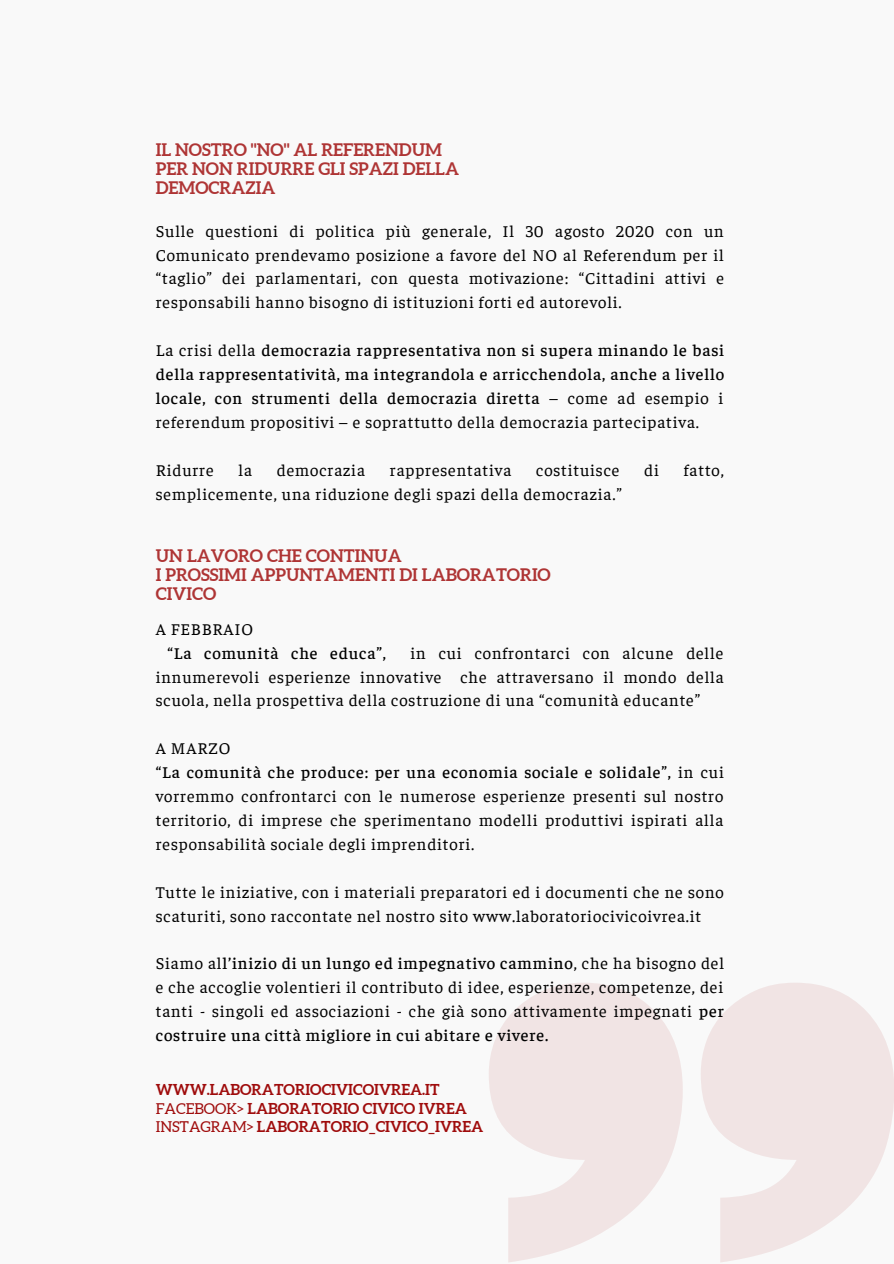
<style>
.page{position:relative;width:894px;height:1264px;background:#fff}
.page>*{position:absolute;margin:0;border:0;box-sizing:border-box;transform-origin:0 0}
.t1{font:700 17.25px/19.2px "Aleo";color:#9f0c0c}
.t2{font:16.65px/23.9px "Faustina";letter-spacing:.05em;color:#000;text-align:justify}
.t3{font:500 16.65px/23.9px "Faustina";letter-spacing:.05em;color:#000;text-align:justify}
.t4{font:700 15px "Aleo";color:#9f0c0c}
.s1{font-weight:400}
.s2{font-weight:500}
</style>
<div class="page">
<div style="left:0;top:0;width:893px;height:1263px;background:#f9f9f9"></div>
<svg style="left:489px;top:983px;width:404px;height:279px;fill:#f1e4e4"></svg>
<p class="t1" style="left:156px;top:140px;width:305px">IL NOSTRO "NO" AL REFERENDUM<br>PER NON RIDURRE GLI SPAZI DELLA<br>DEMOCRAZIA</p>
<p class="t2" style="left:156px;top:218px;width:569px">Sulle questioni di politica più generale, Il 30 agosto 2020 con un Comunicato prendevamo posizione a favore del NO al Referendum per il “taglio” dei parlamentari, con questa motivazione: “Cittadini attivi e responsabili hanno bisogno di istituzioni forti ed autorevoli.</p>
<p class="t3" style="left:156px;top:337px;width:570px"><span class="s1">La crisi della</span> democrazia rappresentativa non si supera minando le basi della rappresentatività, ma integrandola e arricchendola, anche a livello locale, con strumenti della democrazia diretta <span class="s1">– come ad esempio i referendum propositivi – e soprattutto della democrazia partecipativa.</span></p>
<p class="t2" style="left:156px;top:457px;width:59px">Ridurre</p>
<p class="t2" style="left:238px;top:457px;width:15px">la</p>
<p class="t2" style="left:277px;top:457px;width:90px">democrazia</p>
<p class="t2" style="left:390px;top:457px;width:123px">rappresentativa</p>
<p class="t2" style="left:536px;top:457px;width:85px">costituisce</p>
<p class="t2" style="left:644px;top:457px;width:16px">di</p>
<p class="t2" style="left:683px;top:457px;width:41px">fatto,</p>
<p class="t2" style="left:156px;top:481px;width:467px">semplicemente, una riduzione degli spazi della democrazia.”</p>
<p class="t1" style="left:156px;top:545px;width:396px">UN LAVORO CHE CONTINUA<br>I PROSSIMI APPUNTAMENTI DI LABORATORIO<br>CIVICO</p>
<p class="t2" style="left:156px;top:616px;width:99px">A FEBBRAIO</p>
<p class="t3" style="left:167px;top:639px;width:220px">“La comunità che educa”,</p>
<p class="t2" style="left:156px;top:639px;width:569px;text-indent:254px">in cui confrontarci con alcune delle innumerevoli esperienze innovative che attraversano il mondo della scuola, nella prospettiva della costruzione di una “comunità educante”</p>
<p class="t2" style="left:156px;top:735px;width:76px">A MARZO</p>
<p class="t2" style="left:156px;top:759px;width:569px"><span class="s2">“La comunità che produce: per una economia sociale e solidale”,</span> in cui vorremmo confrontarci con le numerose esperienze presenti sul nostro territorio, di imprese che sperimentano modelli produttivi ispirati alla responsabilità sociale degli imprenditori.</p>
<p class="t2" style="left:156px;top:878px;width:569px">Tutte le iniziative, con i materiali preparatori ed i documenti che ne sono scaturiti, sono raccontate nel nostro sito www.laboratoriocivicoivrea.it</p>
<p class="t2" style="left:156px;top:950px;width:569px">Siamo al<span class="s2">l’inizio di un lungo ed impegnativo cammino</span>, che ha bisogno del e che accoglie volentieri il contributo di idee, esperienze, competenze, dei tanti - singoli ed associazioni - che già sono attivamente impegnati <span class="s2">per costruire una città migliore in cui abitare e vivere.</span></p>
<p class="t4" style="left:156px;top:1081px;width:285px">WWW.LABORATORIOCIVICOIVREA.IT</p>
<p class="t4" style="left:156px;top:1099px;width:312px"><span class="s1">FACEBOOK&gt;</span> LABORATORIO CIVICO IVREA</p>
<p class="t4" style="left:156px;top:1117px;width:329px"><span class="s1">INSTAGRAM&gt;</span> LABORATORIO_CIVICO_IVREA</p>
</div>
